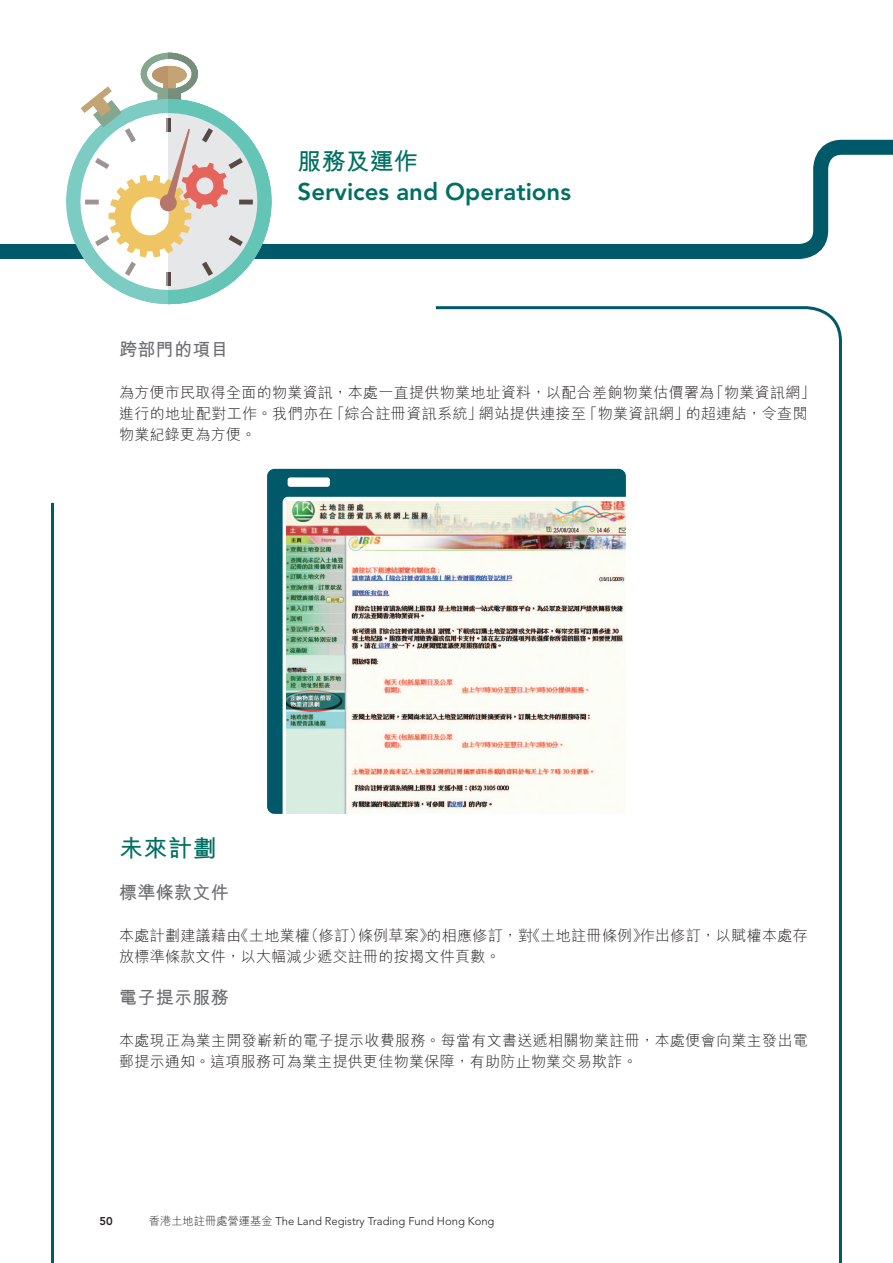
<style>
.page{position:relative;width:893px;height:1263px;background:#fff}
.page>*{position:absolute;margin:0;border:0;box-sizing:border-box;transform-origin:0 0}
.t1{font:800 24px "Avenir LT Std";color:#006f61}
.t2{font:700 24px "M Hei HK";color:#006f61}
.t3{font:700 18px "M Hei HK";letter-spacing:.02em;color:#6c6d70}
._000_txt_C{font:300 15px/21px "M Hei HK";letter-spacing:.025em;color:#231f20}
.t4{font:300 11.25px "Avenir LT Std";color:#231f20}
.t5{font:800 11.25px "Avenir LT Std";color:#231f20}
.s1{font-family:"M Hei HK"}
</style>
<div class="page">
<svg style="left:272px;top:139px;width:621px;height:120px"></svg>
<div style="left:0;top:244px;width:111px;height:15px;background:#005969"></div>
<svg style="left:433px;top:306px;width:409px;height:957px"></svg>
<hr style="left:51px;top:503px;width:3px;height:760px;background:#005969">
<svg style="left:66px;top:53px;width:206px;height:251px"></svg>
<div style="left:160px;top:194px;width:17px;height:17px;background:#b5766c;border-radius:50%"></div>
<img style="left:267px;top:469px;width:359px;height:345px">
<h1 class="t2" style="left:298px;top:144px;width:121px">服務及運作</h1>
<h1 class="t1" style="left:298px;top:178px;width:275px">Services and Operations</h1>
<h3 class="t3" style="left:119px;top:337px;width:111px">跨部門的項目</h3>
<p class="_000_txt_C" style="left:119px;top:382px;width:698px">為方便市民取得全面的物業資訊，本處一直提供物業地址資料，以配合差餉物業估價署為「物業資訊網」進行的地址配對工作。我們亦在「綜合註冊資訊系統」網站提供連接至「物業資訊網」的超連結，令查閱物業紀錄更為方便。</p>
<h2 class="t2" style="left:119px;top:831px;width:99px">未來計劃</h2>
<h3 class="t3" style="left:119px;top:879px;width:111px">標準條款文件</h3>
<p class="_000_txt_C" style="left:119px;top:925px;width:690px">本處計劃建議藉由《土地業權（修訂）條例草案》的相應修訂，對《土地註冊條例》作出修訂，以賦權本處存放標準條款文件，以大幅減少遞交註冊的按揭文件頁數。</p>
<h3 class="t3" style="left:119px;top:984px;width:111px">電子提示服務</h3>
<p class="_000_txt_C" style="left:119px;top:1030px;width:690px">本處現正為業主開發嶄新的電子提示收費服務。每當有文書送遞相關物業註冊，本處便會向業主發出電郵提示通知。這項服務可為業主提供更佳物業保障，有助防止物業交易欺詐。</p>
<p class="t5" style="left:100px;top:1214px;width:15px">50</p>
<p class="t4" style="left:149px;top:1214px;width:347px"><span class="s1">香港土地註冊處營運基金</span> The Land Registry Trading Fund Hong Kong</p>
</div>
